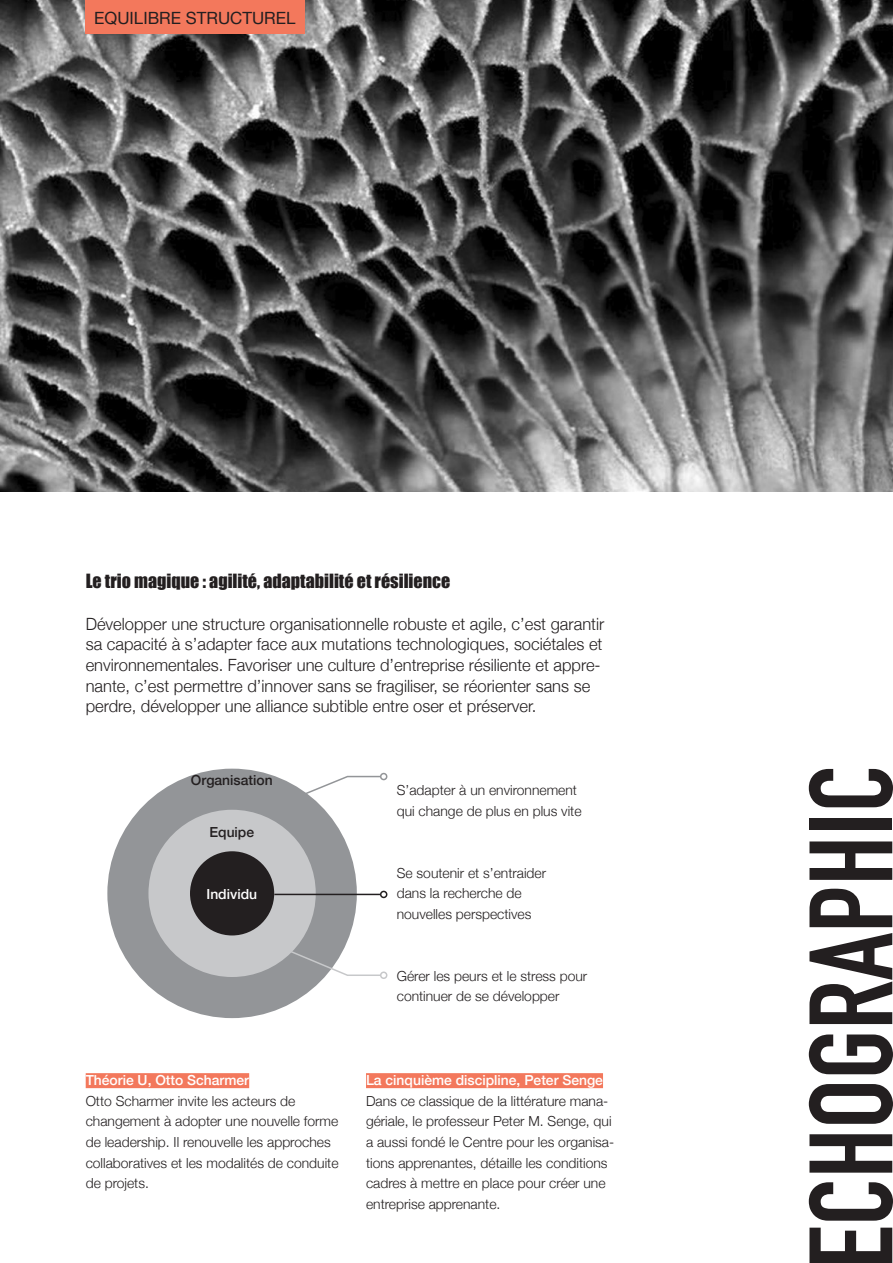
<style>
.page{position:relative;width:893px;height:1263px;background:#fff}
.page>*{position:absolute;margin:0;border:0;box-sizing:border-box;transform-origin:0 0}
.t1{font:18px "Impact";color:#231f20}
.t2{font:300 16.8px/20.7px "Helvetica Neue";color:#231f20}
.t3{font:16.8px "Helvetica Neue";color:#231f20}
.t4{font:300 13.8px/20.5px "Helvetica Neue";color:#231f20}
.t5{font:500 13.8px "Helvetica Neue";color:#fff}
.t6{font:500 13.8px "Helvetica Neue";color:#231f20}
</style>
<div class="page">
<div style="left:107px;top:769px;width:250px;height:249px;background:#939598;border-radius:50%"></div>
<div style="left:148px;top:810px;width:168px;height:167px;background:#c7c8ca;border-radius:50%"></div>
<img style="left:0;top:0;width:893px;height:491px">
<div style="left:86px;top:1073px;width:163px;height:15px;background:#f3785c"></div>
<div style="left:366px;top:1073px;width:237px;height:15px;background:#f3785c"></div>
<div style="left:85px;top:0;width:220px;height:33px;background:#f3785c"></div>
<svg style="left:809px;top:1227px;width:83px;height:36px"></svg>
<svg style="left:809px;top:1182px;width:84px;height:39px"></svg>
<svg style="left:809px;top:1134px;width:83px;height:38px"></svg>
<svg style="left:809px;top:1084px;width:84px;height:40px"></svg>
<svg style="left:809px;top:1034px;width:84px;height:40px"></svg>
<svg style="left:809px;top:933px;width:83px;height:91px"></svg>
<svg style="left:809px;top:889px;width:83px;height:38px"></svg>
<svg style="left:809px;top:841px;width:83px;height:39px"></svg>
<div style="left:809px;top:818px;width:83px;height:12px;background:#231f20"></div>
<svg style="left:809px;top:769px;width:84px;height:38px"></svg>
<div style="left:190px;top:851px;width:84px;height:84px;background:#231f20;border-radius:50%"></div>
<svg style="left:296px;top:775px;width:86px;height:24px"></svg>
<div style="left:380px;top:773px;width:7px;height:7px;border:2px solid #939598;border-radius:50%"></div>
<hr style="left:274px;top:894px;width:107px;height:1px;background:#231f20">
<div style="left:380px;top:891px;width:7px;height:7px;border:2px solid #231f20;border-radius:50%"></div>
<svg style="left:274px;top:943px;width:106px;height:34px"></svg>
<div style="left:380px;top:971px;width:7px;height:8px;border:2px solid #c7c8ca;border-radius:50%"></div>
<p class="t3" style="left:94px;top:5px;width:203px">EQUILIBRE STRUCTUREL</p>
<p class="t1" style="left:86px;top:567px;width:366px">Le trio magique : agilité, adaptabilité et résilience</p>
<p class="t2" style="left:86px;top:612px;width:520px">Développer une structure organisationnelle robuste et agile, c’est garantir sa capacité à s’adapter face aux mutations technologiques, sociétales et environnementales. Favoriser une culture d’entreprise résiliente et appre&shy;nante, c’est permettre d’innover sans se fragiliser, se réorienter sans se perdre, développer une alliance subtible entre oser et préserver.</p>
<p class="t6" style="left:191px;top:769px;width:83px">Organisation</p>
<p class="t6" style="left:209px;top:821px;width:46px">Equipe</p>
<p class="t5" style="left:206px;top:883px;width:52px">Individu</p>
<p class="t4" style="left:397px;top:779px;width:186px">S’adapter à un environnement qui change de plus en plus vite</p>
<p class="t4" style="left:397px;top:861px;width:151px">Se soutenir et s’entraider</p>
<p class="t4" style="left:397px;top:882px;width:126px">dans la recherche de</p>
<p class="t4" style="left:397px;top:903px;width:136px">nouvelles perspectives</p>
<p class="t4" style="left:397px;top:964px;width:192px">Gérer les peurs et le stress pour continuer de se développer</p>
<p class="t5" style="left:86px;top:1069px;width:165px">Théorie U, Otto Scharmer</p>
<p class="t4" style="left:86px;top:1089px;width:254px">Otto Scharmer invite les acteurs de changement à adopter une nouvelle forme de leadership. Il renouvelle les approches collaboratives et les modalités de conduite de projets.</p>
<p class="t5" style="left:366px;top:1069px;width:238px">La cinquième discipline, Peter Senge</p>
<p class="t4" style="left:366px;top:1089px;width:250px">Dans ce classique de la littérature mana&shy;gériale, le professeur Peter M. Senge, qui a aussi fondé le Centre pour les organisa&shy;tions apprenantes, détaille les conditions cadres à mettre en place pour créer une entreprise apprenante.</p>
</div>
